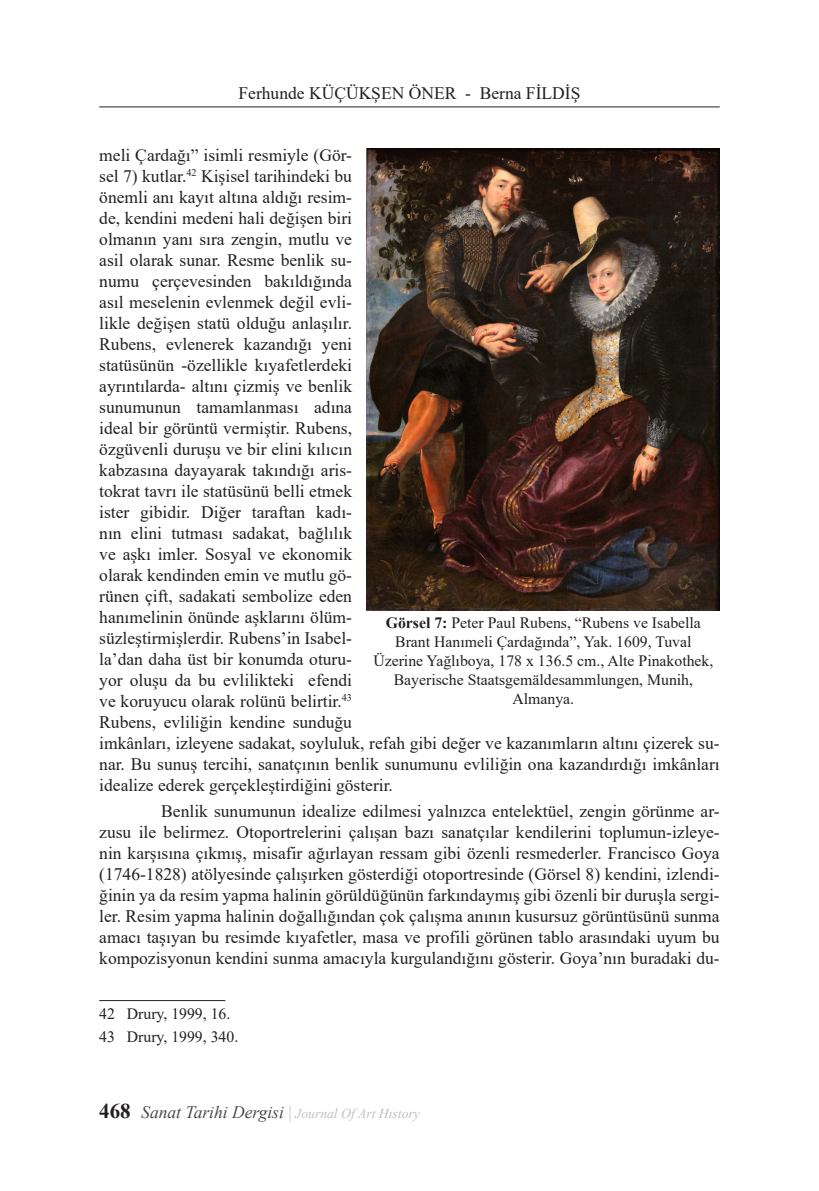
<style>
.page{position:relative;width:819px;height:1191px;background:#fff}
.page>*{position:absolute;margin:0;border:0;box-sizing:border-box;transform-origin:0 0}
.STD_-_Gövde_Metni{font:17.5px/21px "Times New Roman";color:#231f20}
.STD_-_Resim_Yazıları{font:15.75px/18.9px "Times New Roman";color:#231f20;text-align:center}
.STD_-_DİPNOT{font:15.75px "Times New Roman";color:#231f20}
.t1{font:italic 13.65px "Times New Roman";color:#c0c0c0}
.s1{font-weight:700}
.s2{font-weight:700;font-style:normal;font-size:21px;color:#231f20}
.s3{font-size:17.5px;color:#494a4c}
.s4{font-style:normal;font-size:17.5px}
</style>
<div class="page">
<hr style="left:99px;top:107px;width:620px;height:1px;background:#231f20">
<hr style="left:99px;top:1000px;width:126px;height:1px;background:#231f20">
<img style="left:367px;top:149px;width:352px;height:461px">
<p class="STD_-_Gövde_Metni" style="left:238px;top:82px;width:343px">Ferhunde KÜÇÜKŞEN ÖNER - Berna FİLDİŞ</p>
<p class="STD_-_Gövde_Metni" style="left:99px;top:144px;width:622px">meli Çardağı” isimli resmiyle (Gör-<br>sel 7) kutlar.<sup>42</sup> Kişisel tarihindeki bu<br>önemli anı kayıt altına aldığı resim-<br>de, kendini medeni hali değişen biri<br>olmanın yanı sıra zengin, mutlu ve<br>asil olarak sunar. Resme benlik su-<br>numu çerçevesinden bakıldığında<br>asıl meselenin evlenmek değil evli-<br>likle değişen statü olduğu anlaşılır.<br>Rubens, evlenerek kazandığı yeni<br>statüsünün -özellikle kıyafetlerdeki<br>ayrıntılarda- altını çizmiş ve benlik<br>sunumunun tamamlanması adına<br>ideal bir görüntü vermiştir. Rubens,<br>özgüvenli duruşu ve bir elini kılıcın<br>kabzasına dayayarak takındığı aris-<br>tokrat tavrı ile statüsünü belli etmek<br>ister gibidir. Diğer taraftan kadı-<br>nın elini tutması sadakat, bağlılık<br>ve aşkı imler. Sosyal ve ekonomik<br>olarak kendinden emin ve mutlu gö-<br>rünen çift, sadakati sembolize eden<br>hanımelinin önünde aşklarını ölüm-<br>süzleştirmişlerdir. Rubens’in Isabel-<br>la’dan daha üst bir konumda oturu-<br>yor oluşu da bu evlilikteki efendi<br>ve koruyucu olarak rolünü belirtir.<sup>43<br></sup>Rubens, evliliğin kendine sunduğu<br>imkânları, izleyene sadakat, soyluluk, refah gibi değer ve kazanımların altını çizerek su&shy;nar. Bu sunuş tercihi, sanatçının benlik sunumunu evliliğin ona kazandırdığı imkânları idealize ederek gerçekleştirdiğini gösterir.</p>
<p class="STD_-_Gövde_Metni" style="left:99px;top:800px;width:622px;text-align:justify;text-indent:62px">Benlik sunumunun idealize edilmesi yalnızca entelektüel, zengin görünme ar&shy;zusu ile belirmez. Otoportrelerini çalışan bazı sanatçılar kendilerini toplumun-izleye&shy;nin karşısına çıkmış, misafir ağırlayan ressam gibi özenli resmederler. Francisco Goya (1746-1828) atölyesinde çalışırken gösterdiği otoportresinde (Görsel 8) kendini, izlendi&shy;ğinin ya da resim yapma halinin görüldüğünün farkındaymış gibi özenli bir duruşla sergi&shy;ler. Resim yapma halinin doğallığından çok çalışma anının kusursuz görüntüsünü sunma amacı taşıyan bu resimde kıyafetler, masa ve profili görünen tablo arasındaki uyum bu kompozisyonun kendini sunma amacıyla kurgulandığını gösterir. Goya’nın buradaki du-</p>
<p class="STD_-_Resim_Yazıları" style="left:373px;top:613px;width:341px"><span class="s1">Görsel 7:</span> Peter Paul Rubens, “Rubens ve Isabella Brant Hanımeli Çardağında”, Yak. 1609, Tuval Üzerine Yağlıboya, 178 x 136.5 cm., Alte Pinakothek, Bayerische Staatsgemäldesammlungen, Munih, Almanya.</p>
<p class="STD_-_DİPNOT" style="left:99px;top:1003px;width:133px">42 Drury, 1999, 16.</p>
<p class="STD_-_DİPNOT" style="left:99px;top:1025px;width:140px">43 Drury, 1999, 340.</p>
<p class="t1" style="left:99px;top:1104px;width:322px"><span class="s2">468</span> <span class="s3">Sanat Tarihi Dergisi</span> <span class="s4">|</span> Journal Of Art Hıstory</p>
</div>
